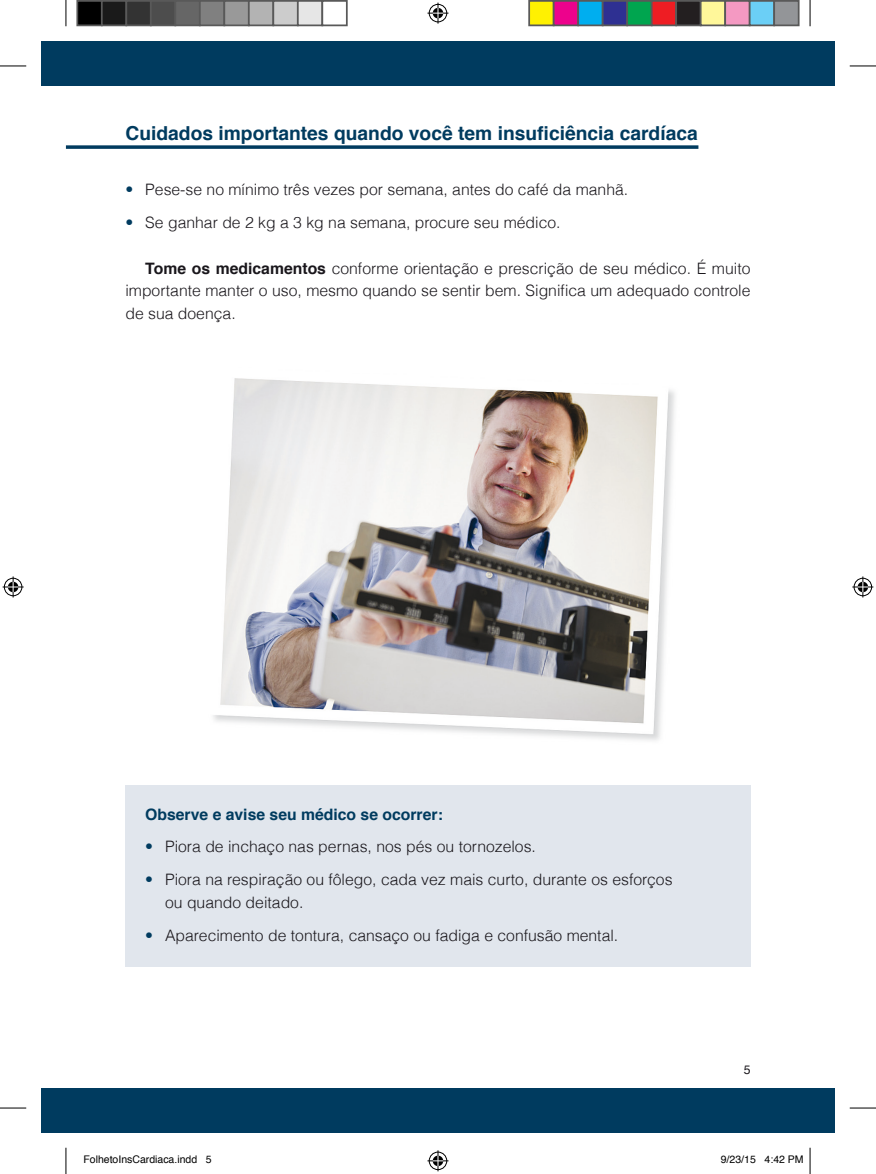
<style>
.page{position:relative;width:876px;height:1174px;background:#fff}
.page>*{position:absolute;margin:0;border:0;box-sizing:border-box;transform-origin:0 0}
.t1{font:700 19.25px "Helvetica";color:#003b5f}
.t2{font:300 15.75px/22.8px "Helvetica";color:#1a171c;text-align:justify}
.t3{font:700 15.75px "Helvetica";color:#003b5f}
.t4{font:12.25px "Helvetica";color:#1a171c}
.t5{font:10.5px "Helvetica";color:#000}
.s1{color:#003b5f}
.s2{font-weight:700}
</style>
<div class="page">
<div style="left:41px;top:1088px;width:25px;height:44px;background:#003b5f"></div>
<div style="left:66px;top:1088px;width:769px;height:44px;background:#003b5f"></div>
<div style="left:41px;top:41px;width:25px;height:45px;background:#003b5f"></div>
<div style="left:66px;top:41px;width:769px;height:45px;background:#003b5f"></div>
<div style="left:125px;top:785px;width:626px;height:181px;background:#e1e6ed"></div>
<img style="left:213px;top:378px;width:462px;height:363px">
<svg style="left:66px;top:145px;width:632px;height:4px;background:#1f5272"></svg>
<svg style="left:0;top:66px;width:26px;height:1px"></svg>
<svg style="left:850px;top:66px;width:26px;height:1px"></svg>
<svg style="left:0;top:1107px;width:26px;height:1px"></svg>
<svg style="left:850px;top:1107px;width:26px;height:1px"></svg>
<svg style="left:66px;top:0;width:1px;height:26px"></svg>
<svg style="left:66px;top:1147px;width:1px;height:27px"></svg>
<svg style="left:810px;top:0;width:1px;height:26px"></svg>
<svg style="left:810px;top:1147px;width:1px;height:27px"></svg>
<svg style="left:427px;top:3px;width:21px;height:21px"></svg>
<svg style="left:427px;top:1150px;width:21px;height:21px"></svg>
<svg style="left:3px;top:576px;width:21px;height:21px"></svg>
<svg style="left:852px;top:576px;width:21px;height:21px"></svg>
<div style="left:77px;top:1px;width:25px;height:24px;background:#000"></div>
<div style="left:76px;top:0;width:27px;height:26px;border:2px solid #595959"></div>
<div style="left:102px;top:1px;width:24px;height:24px;background:#1a1a1a"></div>
<div style="left:101px;top:0;width:26px;height:26px;border:2px solid #595959"></div>
<div style="left:126px;top:1px;width:25px;height:24px;background:#333"></div>
<div style="left:125px;top:0;width:27px;height:26px;border:2px solid #595959"></div>
<div style="left:151px;top:1px;width:24px;height:24px;background:#4d4d4d"></div>
<div style="left:150px;top:0;width:26px;height:26px;border:2px solid #595959"></div>
<div style="left:175px;top:1px;width:25px;height:24px;background:#666"></div>
<div style="left:174px;top:0;width:27px;height:26px;border:2px solid #595959"></div>
<div style="left:200px;top:1px;width:24px;height:24px;background:#808080"></div>
<div style="left:199px;top:0;width:26px;height:26px;border:2px solid #595959"></div>
<div style="left:224px;top:1px;width:25px;height:24px;background:#999"></div>
<div style="left:223px;top:0;width:27px;height:26px;border:2px solid #595959"></div>
<div style="left:249px;top:1px;width:24px;height:24px;background:#b3b3b3"></div>
<div style="left:248px;top:0;width:26px;height:26px;border:2px solid #595959"></div>
<div style="left:273px;top:1px;width:25px;height:24px;background:#ccc"></div>
<div style="left:272px;top:0;width:27px;height:26px;border:2px solid #595959"></div>
<div style="left:298px;top:1px;width:24px;height:24px;background:#e6e6e6"></div>
<div style="left:297px;top:0;width:26px;height:26px;border:2px solid #595959"></div>
<div style="left:321px;top:0;width:27px;height:26px;border:2px solid #595959"></div>
<div style="left:529px;top:1px;width:25px;height:24px;background:#fff101"></div>
<div style="left:528px;top:0;width:27px;height:26px;border:2px solid #595959"></div>
<div style="left:554px;top:1px;width:24px;height:24px;background:#ed028c"></div>
<div style="left:553px;top:0;width:26px;height:26px;border:2px solid #595959"></div>
<div style="left:578px;top:1px;width:25px;height:24px;background:#00aeef"></div>
<div style="left:577px;top:0;width:27px;height:26px;border:2px solid #595959"></div>
<div style="left:603px;top:1px;width:24px;height:24px;background:#2e3092"></div>
<div style="left:602px;top:0;width:26px;height:26px;border:2px solid #595959"></div>
<div style="left:627px;top:1px;width:25px;height:24px;background:#00a54f"></div>
<div style="left:626px;top:0;width:27px;height:26px;border:2px solid #595959"></div>
<div style="left:652px;top:1px;width:24px;height:24px;background:#ee1d23"></div>
<div style="left:651px;top:0;width:26px;height:26px;border:2px solid #595959"></div>
<div style="left:676px;top:1px;width:25px;height:24px;background:#231f20"></div>
<div style="left:675px;top:0;width:27px;height:26px;border:2px solid #595959"></div>
<div style="left:701px;top:1px;width:24px;height:24px;background:#fff79a"></div>
<div style="left:700px;top:0;width:26px;height:26px;border:2px solid #595959"></div>
<div style="left:725px;top:1px;width:25px;height:24px;background:#f499c2"></div>
<div style="left:724px;top:0;width:27px;height:26px;border:2px solid #595959"></div>
<div style="left:750px;top:1px;width:24px;height:24px;background:#6bcff6"></div>
<div style="left:749px;top:0;width:26px;height:26px;border:2px solid #595959"></div>
<div style="left:774px;top:1px;width:25px;height:24px;background:#939598"></div>
<div style="left:773px;top:0;width:27px;height:26px;border:2px solid #595959"></div>
<p class="t1" style="left:125px;top:118px;width:574px">Cuidados importantes quando você tem insuficiência cardíaca</p>
<p class="t2" style="left:125px;top:178px;width:504px"><span class="s1">•</span> Pese-se no mínimo três vezes por semana, antes do café da manhã.</p>
<p class="t2" style="left:125px;top:210px;width:437px"><span class="s1">•</span> Se ganhar de 2 kg a 3 kg na semana, procure seu médico.</p>
<p class="t2" style="left:125px;top:256px;width:627px;text-indent:20px"><span class="s2">Tome os medicamentos</span> conforme orientação e prescrição de seu médico. É muito importante manter o uso, mesmo quando se sentir bem. Significa um adequado controle de sua doença.</p>
<p class="t3" style="left:145px;top:801px;width:299px">Observe e avise seu médico se ocorrer:</p>
<p class="t2" style="left:145px;top:834px;width:392px"><span class="s1">•</span> Piora de inchaço nas pernas, nos pés ou tornozelos.</p>
<p class="t2" style="left:165px;top:867px;width:509px;text-indent:-20px"><span class="s1">•</span> Piora na respiração ou fôlego, cada vez mais curto, durante os esforços ou quando deitado.</p>
<p class="t2" style="left:145px;top:923px;width:475px"><span class="s1">•</span> Aparecimento de tontura, cansaço ou fadiga e confusão mental.</p>
<p class="t4" style="left:744px;top:1060px;width:8px">5</p>
<p class="t5" style="left:83px;top:1151px;width:130px">FolhetoInsCardiaca.indd 5</p>
<p class="t5" style="left:721px;top:1151px;width:84px">9/23/15 4:42 PM</p>
</div>
